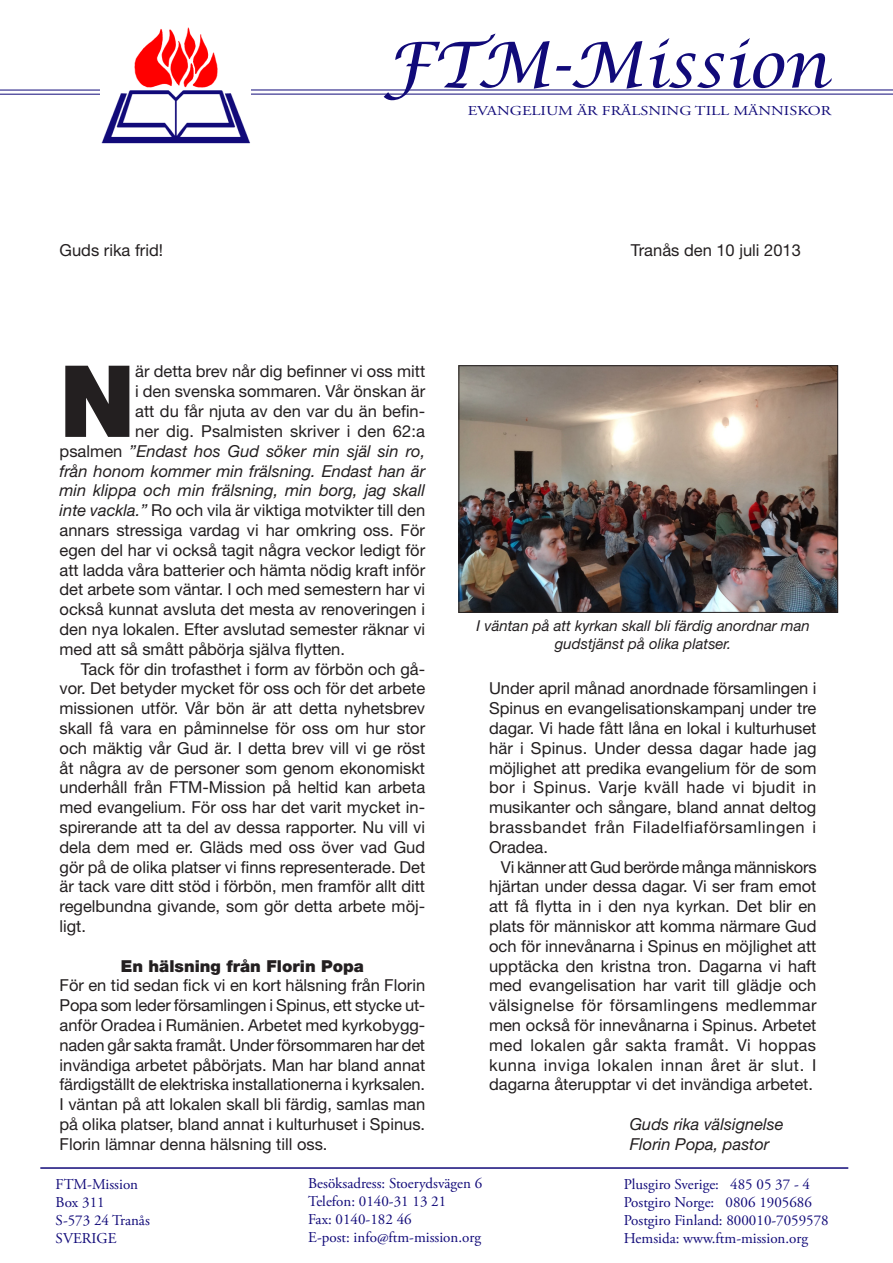
<style>
.page{position:relative;width:893px;height:1263px;background:#fff}
.page>*{position:absolute;margin:0;border:0;box-sizing:border-box;transform-origin:0 0}
.Brödtext{font:900 99.75px "Helvetica Neue LT Std";color:#231f20}
.t1{font:italic 63px "Lucida Calligraphy";color:#110a79}
.Brödtext-2{font:16.5px/19.8px "Helvetica Neue LT Std";color:#231f20;text-align:justify}
.Citat{font:16.5px/19.8px "Helvetica Neue LT Std";letter-spacing:.03em;color:#231f20;text-align:justify}
.Brödtext_med_indrag{font:16.5px/19.8px "Helvetica Neue LT Std";color:#231f20;text-align:justify}
.Brödtext-3{font:italic 16.5px "Helvetica Neue LT Std";color:#231f20}
.Citat-2{font:italic 16.5px "Helvetica Neue LT Std";color:#231f20}
.Underrubrik_1{font:900 16.5px "Helvetica Neue LT Std";color:#231f20}
.t2{font:15px "Adobe Garamond Pro";color:#110a79}
.Bildtext{font:italic 15px/18px "Helvetica Neue LT Std";color:#231f20;text-align:center}
.t3{font:13.65px "Adobe Garamond Pro";color:#110a79;scale:1.2 1}
.s1{font-style:normal}
.s2{font-style:italic}
</style>
<div class="page">
<hr style="left:232px;top:90px;width:661px;height:1px;background:#110a79">
<hr style="left:232px;top:94px;width:661px;height:1px;background:#110a79">
<hr style="left:0;top:94px;width:113px;height:1px;background:#110a79">
<hr style="left:0;top:90px;width:113px;height:1px;background:#110a79">
<img style="left:100px;top:90px;width:151px;height:54px">
<img style="left:134px;top:27px;width:84px;height:61px">
<hr style="left:40px;top:1167px;width:808px;height:2px;background:#110a79">
<img style="left:461px;top:367px;width:375px;height:244px">
<div style="left:459px;top:365px;width:379px;height:248px;border:1px solid #231f20"></div>
<p class="t1" style="left:384px;top:27px;width:446px">FTM-Mission</p>
<p class="t3" style="left:468px;top:103px;width:304px">EVANGELIUM ÄR FRÄLSNING TILL MÄNNISKOR</p>
<p class="Brödtext-2" style="left:60px;top:240px;width:105px">Guds rika frid!</p>
<p class="Brödtext-2" style="left:631px;top:240px;width:171px">Tranås den 10 juli 2013</p>
<p class="Brödtext" style="left:60px;top:342px;width:77px">N</p>
<p class="Brödtext-2" style="left:135px;top:361px;width:291px">är detta brev når dig befinner vi oss mitt</p>
<p class="Brödtext-2" style="left:135px;top:381px;width:292px">i den svenska sommaren. Vår önskan är</p>
<p class="Brödtext-2" style="left:135px;top:401px;width:292px">att du får njuta av den var du än befin-</p>
<p class="Brödtext-2" style="left:135px;top:421px;width:291px">ner dig. Psalmisten skriver i den 62:a</p>
<p class="Brödtext-3" style="left:60px;top:441px;width:367px"><span class="s1">psalmen</span> ”Endast hos Gud söker min själ sin ro,</p>
<p class="Brödtext-3" style="left:60px;top:461px;width:367px">från honom kommer min frälsning. Endast han är</p>
<p class="Brödtext-3" style="left:60px;top:480px;width:367px">min klippa och min frälsning, min borg, jag skall</p>
<p class="Brödtext-2" style="left:60px;top:500px;width:367px"><span class="s2">inte vackla.”</span> Ro och vila är viktiga motvikter till den</p>
<p class="Brödtext-2" style="left:60px;top:520px;width:367px">annars stressiga vardag vi har omkring oss. För</p>
<p class="Brödtext-2" style="left:60px;top:540px;width:367px">egen del har vi också tagit några veckor ledigt för</p>
<p class="Brödtext-2" style="left:60px;top:559px;width:367px">att ladda våra batterier och hämta nödig kraft inför</p>
<p class="Brödtext-2" style="left:60px;top:579px;width:367px">det arbete som väntar. I och med semestern har vi</p>
<p class="Brödtext-2" style="left:60px;top:599px;width:367px">också kunnat avsluta det mesta av renoveringen i</p>
<p class="Brödtext-2" style="left:60px;top:619px;width:367px">den nya lokalen. Efter avslutad semester räknar vi</p>
<p class="Brödtext-2" style="left:60px;top:639px;width:287px">med att så smått påbörja själva flytten.</p>
<p class="Brödtext_med_indrag" style="left:60px;top:658px;width:367px;text-indent:21px">Tack för din trofasthet i form av förbön och gå&shy;vor. Det betyder mycket för oss och för det arbete missionen utför. Vår bön är att detta nyhetsbrev skall få vara en påminnelse för oss om hur stor och mäktig vår Gud är. I detta brev vill vi ge röst åt några av de personer som genom ekonomiskt underhåll från FTM-Mission på heltid kan arbeta med evangelium. För oss har det varit mycket in&shy;spirerande att ta del av dessa rapporter. Nu vill vi dela dem med er. Gläds med oss över vad Gud gör på de olika platser vi finns representerade. Det är tack vare ditt stöd i förbön, men framför allt ditt regelbundna givande, som gör detta arbete möj&shy;ligt.</p>
<p class="Underrubrik_1" style="left:121px;top:956px;width:245px">En hälsning från Florin Popa</p>
<p class="Brödtext-2" style="left:60px;top:975px;width:367px">För en tid sedan fick vi en kort hälsning från Florin Popa som leder församlingen i Spinus, ett stycke ut&shy;anför Oradea i Rumänien. Arbetet med kyrkobygg&shy;naden går sakta framåt. Under försommaren har det invändiga arbetet påbörjats. Man har bland annat färdigställt de elektriska installationerna i kyrksalen.<br>I väntan på att lokalen skall bli färdig, samlas man på olika platser, bland annat i kulturhuset i Spinus.<br>Florin lämnar denna hälsning till oss.</p>
<p class="Bildtext" style="left:476px;top:616px;width:335px">I väntan på att kyrkan skall bli färdig anordnar man gudstjänst på olika platser.</p>
<p class="Citat" style="left:489px;top:678px;width:329px">Under april månad anordnade församlingen i Spinus en evangelisationskampanj under tre dagar. Vi hade fått låna en lokal i kulturhuset här i Spinus. Under dessa dagar hade jag möjlighet att predika evangelium för de som bor i Spinus. Varje kväll hade vi bjudit in musikanter och sångare, bland annat deltog brassbandet från Filadelfiaförsamlingen i Oradea.</p>
<p class="Citat" style="left:489px;top:856px;width:329px;text-indent:12px">Vi känner att Gud berörde många människors hjärtan under dessa dagar. Vi ser fram emot att få flytta in i den nya kyrkan. Det blir en plats för människor att komma närmare Gud och för innevånarna i Spinus en möjlighet att upptäcka den kristna tron. Dagarna vi haft med evangelisation har varit till glädje och välsignelse för församlingens medlemmar men också för innevånarna i Spinus. Arbetet med lokalen går sakta framåt. Vi hoppas kunna inviga lokalen innan året är slut. I dagarna återupptar vi det invändiga arbetet.</p>
<p class="Citat-2" style="left:630px;top:1114px;width:155px">Guds rika välsignelse</p>
<p class="Citat-2" style="left:630px;top:1134px;width:141px">Florin Popa, pastor</p>
<p class="t2" style="left:56px;top:1175px;width:84px">FTM-Mission</p>
<p class="t2" style="left:56px;top:1193px;width:51px">Box 311</p>
<p class="t2" style="left:56px;top:1211px;width:96px">S-573 24 Tranås</p>
<p class="t2" style="left:56px;top:1229px;width:62px">SVERIGE</p>
<p class="t2" style="left:308px;top:1174px;width:176px">Besöksadress: Stoerydsvägen 6</p>
<p class="t2" style="left:308px;top:1192px;width:140px">Telefon: 0140-31 13 21</p>
<p class="t2" style="left:308px;top:1210px;width:105px">Fax: 0140-182 46</p>
<p class="t2" style="left:308px;top:1228px;width:174px">E-post: info@ftm-mission.org</p>
<p class="t2" style="left:624px;top:1175px;width:188px">Plusgiro Sverige: 485 05 37 - 4</p>
<p class="t2" style="left:624px;top:1193px;width:190px">Postgiro Norge: 0806 1905686</p>
<p class="t2" style="left:624px;top:1211px;width:207px">Postgiro Finland: 800010-7059578</p>
<p class="t2" style="left:624px;top:1229px;width:186px">Hemsida: www.ftm-mission.org</p>
</div>
